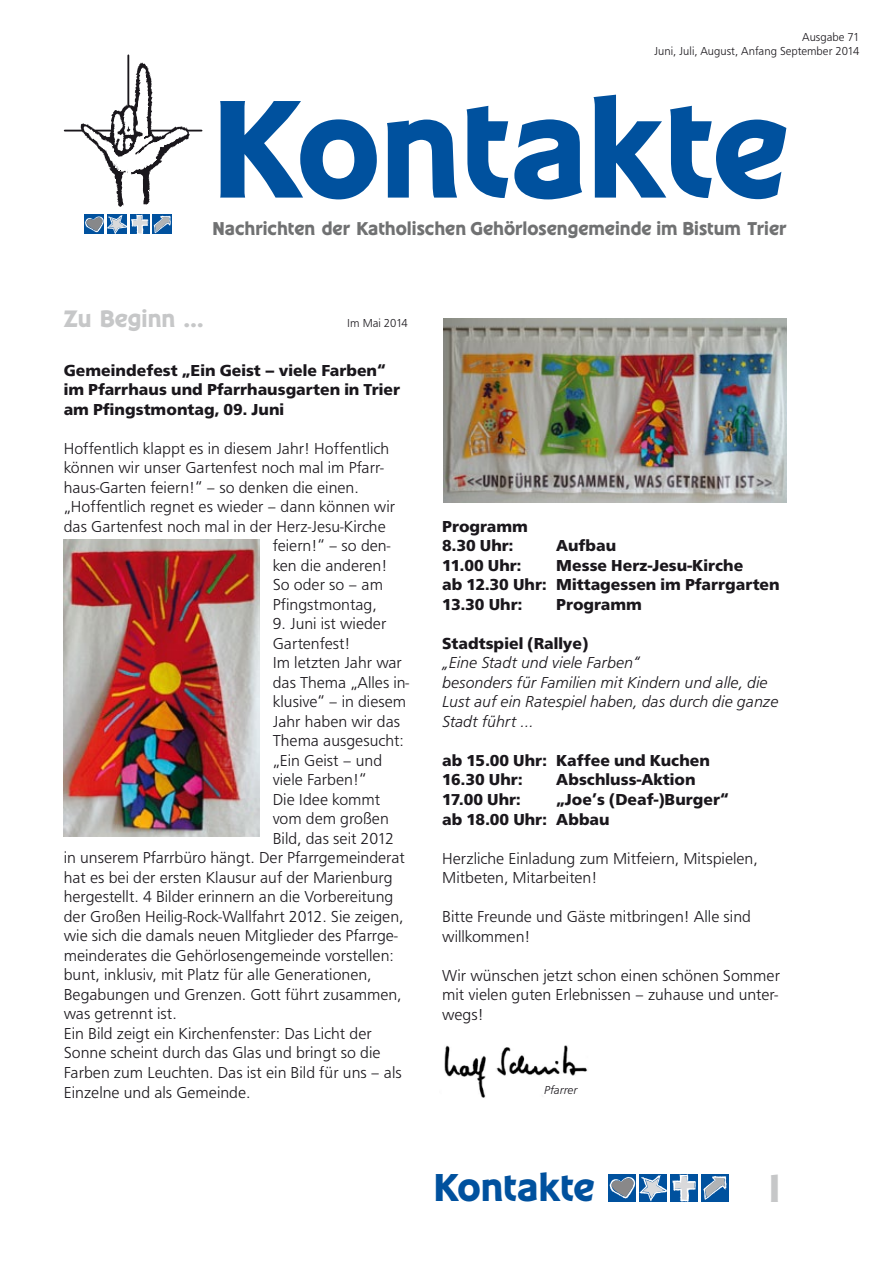
<style>
.page{position:relative;width:893px;height:1263px;background:#fff}
.page>*{position:absolute;margin:0;border:0;box-sizing:border-box;transform-origin:0 0}
.t1{font:144.75px "C794 Deco";color:#00519e;scale:1.1 1}
.t2{font:41.1px "C794 Deco";color:#c6c7c8;scale:1.1 1}
.t3{font:40.5px "C794 Deco";color:#00519e;scale:1.1 1}
.t4{font:24.75px "C794 Deco";color:#c6c7c8;scale:1.1 1}
.t5{font:19.35px "C794 Deco";color:#707172;scale:1.1 1}
.t6{font:300 16.5px/19.5px "Front Page";color:#1a171c}
.t7{font:700 16.5px/19.5px "Front Page";color:#1a171c}
.t8{font:italic 300 16.5px/19.5px "Front Page";color:#1a171c}
.t9{font:300 12px/14.4px "Front Page";color:#1a171c;text-align:right}
.t10{font:italic 300 12px "Front Page";letter-spacing:-.005em;color:#1a171c}
</style>
<div class="page">
<div style="left:609px;top:1174px;width:27px;height:27px;background:#00519e"></div>
<div style="left:670px;top:1174px;width:28px;height:27px;background:#00519e"></div>
<svg style="left:610px;top:1174px;width:86px;height:28px"></svg>
<div style="left:701px;top:1174px;width:28px;height:27px;background:#00519e"></div>
<svg style="left:703px;top:1176px;width:23px;height:24px"></svg>
<img style="left:444px;top:1045px;width:144px;height:53px">
<hr style="left:127px;top:55px;width:2px;height:138px;background:#1a171c">
<hr style="left:65px;top:130px;width:137px;height:2px;background:#1a171c">
<svg style="left:81px;top:62px;width:109px;height:145px"></svg>
<div style="left:84px;top:214px;width:20px;height:20px;background:#00519e"></div>
<div style="left:152px;top:214px;width:20px;height:20px;background:#00519e"></div>
<svg style="left:148px;top:214px;width:2px;height:20px"></svg>
<svg style="left:154px;top:216px;width:17px;height:17px"></svg>
<svg style="left:85px;top:214px;width:63px;height:20px"></svg>
<img style="left:64px;top:540px;width:196px;height:297px">
<img style="left:443px;top:319px;width:344px;height:183px">
<p class="t9" style="left:654px;top:30px;width:207px">Ausgabe 71<br>Juni, Juli, August, Anfang September 2014</p>
<h1 class="t1" style="left:212px;top:68px;width:525px">Kontakte</h1>
<p class="t5" style="left:212px;top:218px;width:523px">Nachrichten der Katholischen Gehörlosengemeinde im Bistum Trier</p>
<h3 class="t4" style="left:64px;top:305px;width:129px">Zu Beginn …</h3>
<p class="t7" style="left:64px;top:361px;width:338px">Gemeindefest „Ein Geist – viele Farben“ im Pfarrhaus und Pfarrhausgarten in Trier am Pfingstmontag, 09. Juni</p>
<p class="t6" style="left:64px;top:439px;width:327px">Hoffentlich klappt es in diesem Jahr! Hoffentlich</p>
<p class="t6" style="left:64px;top:458px;width:321px">können wir unser Gartenfest noch mal im Pfarr-</p>
<p class="t6" style="left:64px;top:478px;width:297px">haus-Garten feiern!“ – so denken die einen.</p>
<p class="t6" style="left:64px;top:497px;width:333px">„Hoffentlich regnet es wieder – dann können wir</p>
<p class="t6" style="left:64px;top:517px;width:323px">das Gartenfest noch mal in der Herz-Jesu-Kirche</p>
<p class="t6" style="left:273px;top:536px;width:119px">feiern!“ – so den-</p>
<p class="t6" style="left:273px;top:556px;width:116px">ken die anderen!</p>
<p class="t6" style="left:273px;top:575px;width:112px">So oder so – am</p>
<p class="t6" style="left:273px;top:595px;width:106px">Pfingstmontag,</p>
<p class="t6" style="left:273px;top:614px;width:115px">9. Juni ist wieder</p>
<p class="t6" style="left:273px;top:634px;width:79px">Gartenfest!</p>
<p class="t6" style="left:273px;top:653px;width:131px">Im letzten Jahr war</p>
<p class="t6" style="left:273px;top:673px;width:138px">das Thema „Alles in-</p>
<p class="t6" style="left:273px;top:692px;width:135px">klusive“ – in diesem</p>
<p class="t6" style="left:273px;top:712px;width:129px">Jahr haben wir das</p>
<p class="t6" style="left:273px;top:731px;width:133px">Thema ausgesucht:</p>
<p class="t6" style="left:273px;top:751px;width:111px">„Ein Geist – und</p>
<p class="t6" style="left:273px;top:770px;width:95px">viele Farben!“</p>
<p class="t6" style="left:273px;top:790px;width:109px">Die Idee kommt</p>
<p class="t6" style="left:273px;top:809px;width:118px">vom dem großen</p>
<p class="t6" style="left:273px;top:829px;width:123px">Bild, das seit 2012</p>
<p class="t6" style="left:64px;top:848px;width:343px">in unserem Pfarrbüro hängt. Der Pfarrgemeinderat</p>
<p class="t6" style="left:64px;top:868px;width:330px">hat es bei der ersten Klausur auf der Marienburg</p>
<p class="t6" style="left:64px;top:887px;width:331px">hergestellt. 4 Bilder erinnern an die Vorbereitung</p>
<p class="t6" style="left:64px;top:907px;width:341px">der Großen Heilig-Rock-Wallfahrt 2012. Sie zeigen,</p>
<p class="t6" style="left:64px;top:926px;width:335px">wie sich die damals neuen Mitglieder des Pfarrge-</p>
<p class="t6" style="left:64px;top:946px;width:332px">meinderates die Gehörlosengemeinde vorstellen:</p>
<p class="t6" style="left:64px;top:965px;width:309px">bunt, inklusiv, mit Platz für alle Generationen,</p>
<p class="t6" style="left:64px;top:985px;width:339px">Begabungen und Grenzen. Gott führt zusammen,</p>
<p class="t6" style="left:64px;top:1004px;width:115px">was getrennt ist.</p>
<p class="t6" style="left:64px;top:1024px;width:310px">Ein Bild zeigt ein Kirchenfenster: Das Licht der</p>
<p class="t6" style="left:64px;top:1043px;width:318px">Sonne scheint durch das Glas und bringt so die</p>
<p class="t6" style="left:64px;top:1063px;width:340px">Farben zum Leuchten. Das ist ein Bild für uns – als</p>
<p class="t6" style="left:64px;top:1082px;width:188px">Einzelne und als Gemeinde.</p>
<p class="t9" style="left:347px;top:316px;width:62px">Im Mai 2014</p>
<p class="t7" style="left:442px;top:517px;width:87px">Programm<br>8.30 Uhr:</p>
<p class="t7" style="left:556px;top:536px;width:62px">Aufbau</p>
<p class="t7" style="left:442px;top:556px;width:339px;text-indent:114px">Messe Herz-Jesu-Kirche<br>ab 12.30 Uhr: Mittagessen im Pfarrgarten<br>13.30 Uhr:</p>
<p class="t7" style="left:442px;top:556px;width:81px">11.00 Uhr:</p>
<p class="t7" style="left:556px;top:595px;width:87px">Programm</p>
<p class="t7" style="left:442px;top:634px;width:148px">Stadtspiel (Rallye)</p>
<p class="t8" style="left:442px;top:653px;width:338px">„Eine Stadt und viele Farben“<br>besonders für Familien mit Kindern und alle, die Lust auf ein Ratespiel haben, das durch die ganze Stadt führt …</p>
<p class="t7" style="left:442px;top:751px;width:269px">ab 15.00 Uhr: Kaffee und Kuchen<br>16.30 Uhr:</p>
<p class="t7" style="left:556px;top:770px;width:141px">Abschluss-Aktion</p>
<p class="t7" style="left:442px;top:790px;width:288px;text-indent:114px">„Joe’s (Deaf-)Burger“ ab 18.00 Uhr: Abbau</p>
<p class="t6" style="left:442px;top:848px;width:317px">Herzliche Einladung zum Mitfeiern, Mitspielen,<br>Mitbeten, Mitarbeiten!</p>
<p class="t6" style="left:442px;top:907px;width:310px">Bitte Freunde und Gäste mitbringen! Alle sind willkommen!</p>
<p class="t6" style="left:442px;top:965px;width:339px;text-align:justify">Wir wünschen jetzt schon einen schönen Sommer mit vielen guten Erlebnissen – zuhause und unter&shy;wegs!</p>
<p class="t7" style="left:442px;top:790px;width:80px">17.00 Uhr:</p>
<p class="t10" style="left:544px;top:1083px;width:35px">Pfarrer</p>
<h3 class="t3" style="left:434px;top:1165px;width:148px">Kontakte</h3>
<h2 class="t2" style="left:762px;top:1165px;width:23px">1</h2>
</div>
